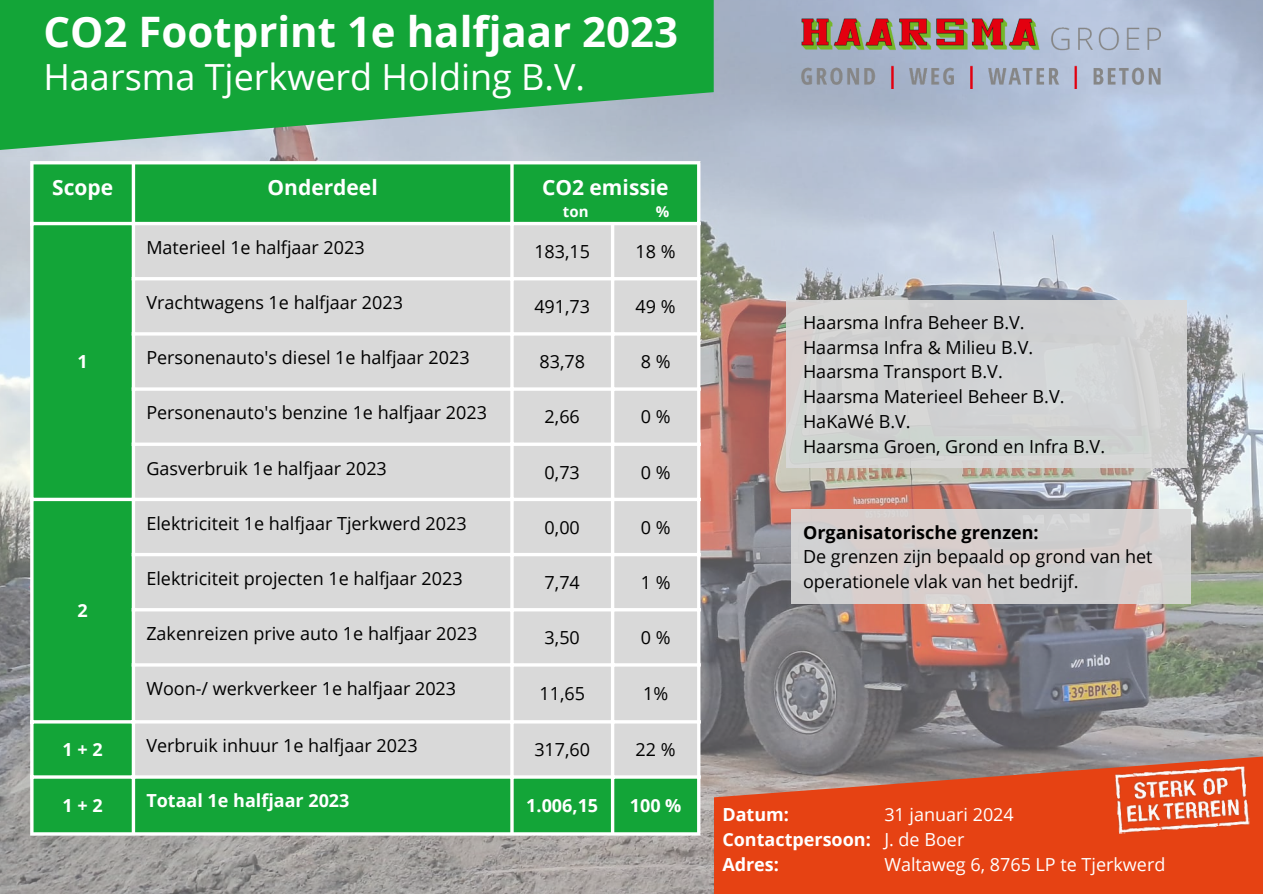
<style>
.page{position:relative;width:1263px;height:894px;background:#fff}
.page>*{position:absolute;margin:0;border:0;box-sizing:border-box;transform-origin:0 0}
.t1{font:700 42px "Open Sans";color:#fff}
.t2{font:36px "Open Sans";color:#fff}
.t3{font:700 21px "Open Sans";color:#fff}
.t4{font:18px/24.8px "Open Sans";color:#000}
.t5{font:700 18px/24.8px "Open Sans";color:#fff}
.t6{font:18px/24.8px "Open Sans";color:#fff}
.t7{font:700 15px "Open Sans";color:#fff}
.s1{font-weight:700}
</style>
<div class="page">
<img style="left:0;top:0;width:1263px;height:893px">
<svg style="left:0;top:0;width:714px;height:161px;background:#3cac5d"></svg>
<div style="left:34px;top:164px;width:663px;height:668px;background:#13a538"></div>
<div style="left:135px;top:225px;width:562px;height:550px;background:#d9d9d9"></div>
<svg style="left:30px;top:164px;width:4px;height:668px"></svg>
<hr style="left:132px;top:164px;width:3px;height:668px;background:#fff">
<svg style="left:510px;top:164px;width:4px;height:668px"></svg>
<hr style="left:611px;top:225px;width:3px;height:607px;background:#fff">
<hr style="left:697px;top:164px;width:3px;height:668px;background:#fff">
<hr style="left:30px;top:161px;width:670px;height:3px;background:#fff">
<hr style="left:30px;top:222px;width:670px;height:3px;background:#fff">
<hr style="left:132px;top:277px;width:568px;height:3px;background:#fff">
<hr style="left:132px;top:332px;width:568px;height:3px;background:#fff">
<hr style="left:132px;top:387px;width:568px;height:3px;background:#fff">
<svg style="left:135px;top:442px;width:562px;height:4px"></svg>
<svg style="left:30px;top:497px;width:667px;height:4px"></svg>
<svg style="left:135px;top:552px;width:562px;height:4px"></svg>
<hr style="left:132px;top:608px;width:568px;height:3px;background:#fff">
<hr style="left:132px;top:663px;width:568px;height:3px;background:#fff">
<hr style="left:30px;top:720px;width:670px;height:3px;background:#fff">
<hr style="left:30px;top:775px;width:670px;height:3px;background:#fff">
<hr style="left:30px;top:832px;width:670px;height:3px;background:#fff">
<img style="left:802px;top:18px;width:359px;height:71px">
<svg style="left:714px;top:730px;width:549px;height:163px;background:#c85839"></svg>
<img style="left:1112px;top:760px;width:140px;height:80px">
<div style="left:786px;top:300px;width:401px;height:167px;background:#d0d2d2"></div>
<div style="left:791px;top:509px;width:399px;height:94px;background:#d4cecd"></div>
<p class="t1" style="left:43px;top:2px;width:636px">CO2 Footprint 1e halfjaar 2023</p>
<p class="t2" style="left:43px;top:51px;width:543px">Haarsma Tjerkwerd Holding B.V.</p>
<h1 class="t3" style="left:52px;top:172px;width:63px">Scope</h1>
<p class="t3" style="left:268px;top:172px;width:112px">Onderdeel</p>
<h2 class="t3" style="left:542px;top:172px;width:128px">CO2 emissie</h2>
<p class="t5" style="left:77px;top:349px;width:12px">1</p>
<p class="t5" style="left:77px;top:597px;width:12px">2</p>
<p class="t7" style="left:563px;top:201px;width:27px">ton</p>
<p class="t7" style="left:656px;top:201px;width:15px">%</p>
<p class="t4" style="left:146px;top:234px;width:220px">Materieel 1e halfjaar 2023</p>
<p class="t4" style="left:534px;top:238px;width:57px">183,15</p>
<p class="t4" style="left:636px;top:238px;width:42px">18 %</p>
<p class="t4" style="left:146px;top:289px;width:258px">Vrachtwagens 1e halfjaar 2023</p>
<p class="t4" style="left:534px;top:293px;width:57px">491,73</p>
<p class="t4" style="left:636px;top:293px;width:42px">49 %</p>
<p class="t4" style="left:146px;top:345px;width:325px">Personenauto's diesel 1e halfjaar 2023</p>
<p class="t4" style="left:539px;top:349px;width:47px">83,78</p>
<p class="t4" style="left:641px;top:349px;width:31px">8 %</p>
<p class="t4" style="left:146px;top:400px;width:342px">Personenauto's benzine 1e halfjaar 2023</p>
<p class="t4" style="left:545px;top:404px;width:37px">2,66</p>
<p class="t4" style="left:641px;top:404px;width:31px">0 %</p>
<p class="t4" style="left:146px;top:455px;width:242px">Gasverbruik 1e halfjaar 2023</p>
<p class="t4" style="left:545px;top:459px;width:37px">0,73</p>
<p class="t4" style="left:641px;top:459px;width:31px">0 %</p>
<p class="t4" style="left:146px;top:510px;width:322px">Elektriciteit 1e halfjaar Tjerkwerd 2023</p>
<p class="t4" style="left:545px;top:514px;width:37px">0,00</p>
<p class="t4" style="left:641px;top:514px;width:31px">0 %</p>
<p class="t4" style="left:146px;top:565px;width:318px">Elektriciteit projecten 1e halfjaar 2023</p>
<p class="t4" style="left:545px;top:569px;width:37px">7,74</p>
<p class="t4" style="left:641px;top:569px;width:31px">1 %</p>
<p class="t4" style="left:146px;top:620px;width:332px">Zakenreizen prive auto 1e halfjaar 2023</p>
<p class="t4" style="left:545px;top:624px;width:37px">3,50</p>
<p class="t4" style="left:641px;top:624px;width:31px">0 %</p>
<p class="t4" style="left:146px;top:675px;width:311px">Woon-/ werkverkeer 1e halfjaar 2023</p>
<p class="t4" style="left:539px;top:680px;width:47px">11,65</p>
<p class="t4" style="left:643px;top:680px;width:27px">1%</p>
<p class="t5" style="left:63px;top:736px;width:42px">1 + 2</p>
<p class="t4" style="left:146px;top:732px;width:273px">Verbruik inhuur 1e halfjaar 2023</p>
<p class="t4" style="left:534px;top:736px;width:57px">317,60</p>
<p class="t4" style="left:636px;top:736px;width:42px">22 %</p>
<p class="t5" style="left:63px;top:792px;width:42px">1 + 2</p>
<p class="t5" style="left:146px;top:787px;width:205px">Totaal 1e halfjaar 2023</p>
<p class="t5" style="left:526px;top:792px;width:73px">1.006,15</p>
<p class="t5" style="left:630px;top:792px;width:53px">100 %</p>
<h4 class="t4" style="left:803px;top:309px;width:304px">Haarsma Infra Beheer B.V.<br>Haarmsa Infra &amp; Milieu B.V.<br>Haarsma Transport B.V.<br>Haarsma Materieel Beheer B.V.<br>HaKaWé B.V.<br>Haarsma Groen, Grond en Infra B.V.</h4>
<p class="t4" style="left:803px;top:519px;width:351px"><span class="s1">Organisatorische grenzen:<br></span>De grenzen zijn bepaald op grond van het operationele vlak van het bedrijf.</p>
<h4 class="t5" style="left:722px;top:801px;width:150px">Datum:<br>Contactpersoon:<br>Adres:</h4>
<h3 class="t6" style="left:884px;top:801px;width:283px">31 januari 2024<br>J. de Boer<br>Waltaweg 6, 8765 LP te Tjerkwerd</h3>
</div>
